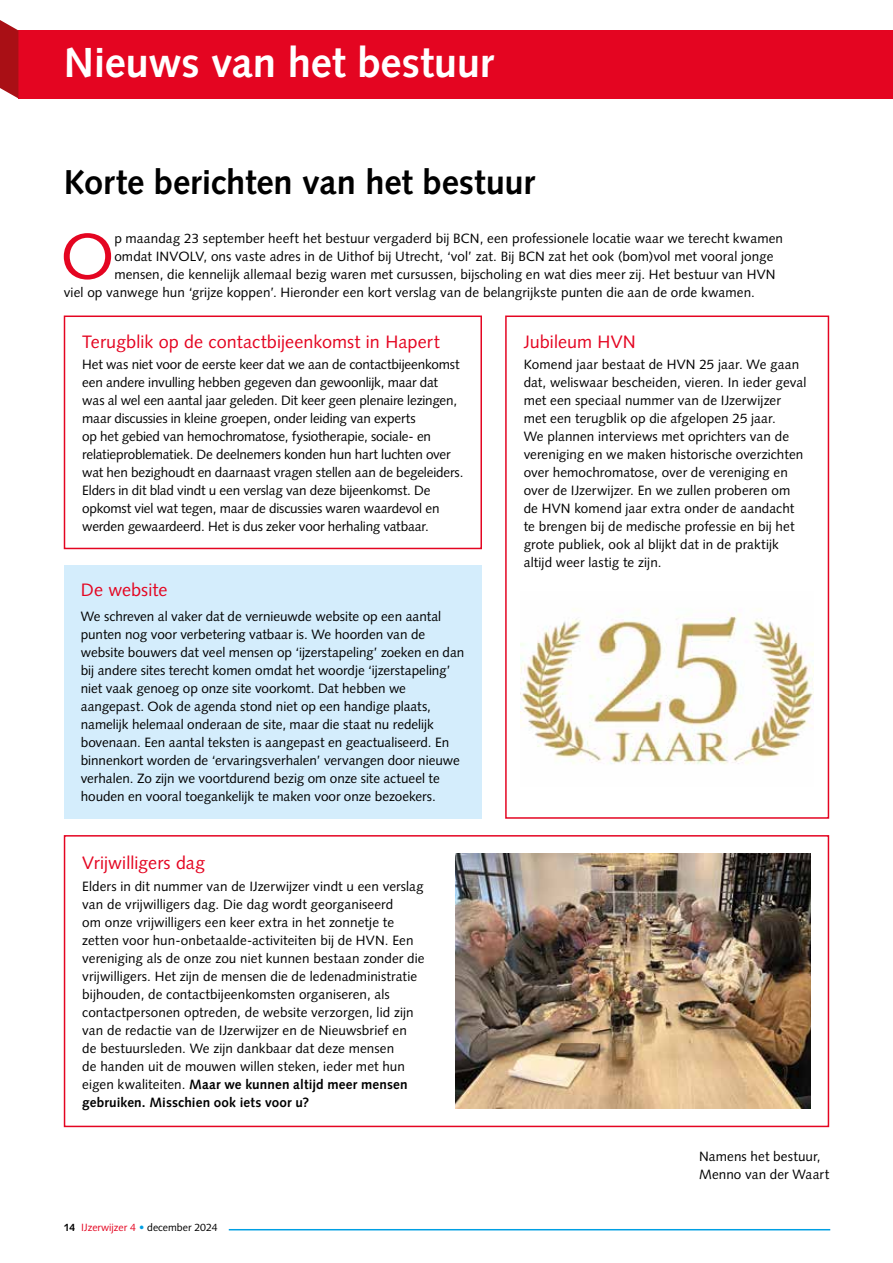
<style>
.page{position:relative;width:893px;height:1263px;background:#fff}
.page>*{position:absolute;margin:0;border:0;box-sizing:border-box;transform-origin:0 0}
.t1{font:64.5px "Syntax LT Std";color:#e40521}
.t2{font:700 42px "Syntax LT Std";letter-spacing:-.005em;color:#fff}
.t3{font:700 34.5px "Syntax LT Std";letter-spacing:-.005em;color:#000}
.t4{font:18px "Syntax LT Std";letter-spacing:.005em;color:#e40521}
.t5{font:13.5px/18px "Syntax LT Std";color:#000}
.t6{font:10.5px "Syntax LT Std";color:#e40521}
.s1{font-weight:700}
.s2{font-weight:700;color:#000}
.s3{color:#009fe3}
.s4{color:#000}
</style>
<div class="page">
<div style="left:18px;top:30px;width:875px;height:68px;background:#e40521"></div>
<svg style="left:0;top:20px;width:18px;height:78px"></svg>
<div style="left:64px;top:566px;width:417px;height:253px;background:#d4edfc"></div>
<div style="left:505px;top:315px;width:324px;height:504px;border:2px solid #e40521"></div>
<div style="left:64px;top:835px;width:765px;height:292px;border:2px solid #e40521"></div>
<img style="left:521px;top:609px;width:293px;height:155px">
<img style="left:455px;top:853px;width:356px;height:256px">
<hr style="left:229px;top:1229px;width:601px;height:1px;background:#009fe3">
<div style="left:64px;top:315px;width:418px;height:234px;border:2px solid #e40521"></div>
<h2 class="t2" style="left:64px;top:38px;width:432px">Nieuws van het bestuur</h2>
<h3 class="t3" style="left:64px;top:163px;width:473px">Korte berichten van het bestuur</h3>
<h1 class="t1" style="left:61px;top:218px;width:55px">O</h1>
<p class="t5" style="left:114px;top:229px;width:670px">p maandag 23 september heeft het bestuur vergaderd bij BCN, een professionele locatie waar we terecht kwamen</p>
<p class="t5" style="left:114px;top:247px;width:661px">omdat INVOLV, ons vaste adres in de Uithof bij Utrecht, ‘vol’ zat. Bij BCN zat het ook (bom)vol met vooral jonge</p>
<p class="t5" style="left:114px;top:265px;width:663px">mensen, die kennelijk allemaal bezig waren met cursussen, bijscholing en wat dies meer zij. Het bestuur van HVN</p>
<p class="t5" style="left:64px;top:283px;width:693px">viel op vanwege hun ‘grijze koppen’. Hieronder een kort verslag van de belangrijkste punten die aan de orde kwamen.</p>
<h3 class="t4" style="left:82px;top:331px;width:359px">Terugblik op de contactbijeenkomst in Hapert</h3>
<p class="t5" style="left:82px;top:355px;width:383px">Het was niet voor de eerste keer dat we aan de contactbijeenkomst een andere invulling hebben gegeven dan gewoonlijk, maar dat was al wel een aantal jaar geleden. Dit keer geen plenaire lezingen, maar discussies in kleine groepen, onder leiding van experts<br>op het gebied van hemochromatose, fysiotherapie, sociale- en relatieproblematiek. De deelnemers konden hun hart luchten over wat hen bezighoudt en daarnaast vragen stellen aan de begeleiders.<br>Elders in dit blad vindt u een verslag van deze bijeenkomst. De opkomst viel wat tegen, maar de discussies waren waardevol en werden gewaardeerd. Het is dus zeker voor herhaling vatbaar.</p>
<h3 class="t4" style="left:524px;top:331px;width:114px">Jubileum HVN</h3>
<p class="t5" style="left:524px;top:355px;width:284px">Komend jaar bestaat de HVN 25 jaar. We gaan dat, weliswaar bescheiden, vieren. In ieder geval met een speciaal nummer van de IJzerwijzer met een terugblik op die afgelopen 25 jaar.<br>We plannen interviews met oprichters van de vereniging en we maken historische overzichten over hemochromatose, over de vereniging en over de IJzerwijzer. En we zullen proberen om de HVN komend jaar extra onder de aandacht te brengen bij de medische professie en bij het grote publiek, ook al blijkt dat in de praktijk altijd weer lastig te zijn.</p>
<h3 class="t4" style="left:81px;top:579px;width:88px">De website</h3>
<p class="t5" style="left:81px;top:607px;width:385px">We schreven al vaker dat de vernieuwde website op een aantal punten nog voor verbetering vatbaar is. We hoorden van de website bouwers dat veel mensen op ‘ijzerstapeling’ zoeken en dan bij andere sites terecht komen omdat het woordje ‘ijzerstapeling’ niet vaak genoeg op onze site voorkomt. Dat hebben we aangepast. Ook de agenda stond niet op een handige plaats, namelijk helemaal onderaan de site, maar die staat nu redelijk bovenaan. Een aantal teksten is aangepast en geactualiseerd. En binnenkort worden de ‘ervaringsverhalen’ vervangen door nieuwe verhalen. Zo zijn we voortdurend bezig om onze site actueel te houden en vooral toegankelijk te maken voor onze bezoekers.</p>
<h3 class="t4" style="left:82px;top:852px;width:124px">Vrijwilligers dag</h3>
<p class="t5" style="left:82px;top:877px;width:344px">Elders in dit nummer van de IJzerwijzer vindt u een verslag van de vrijwilligers dag. Die dag wordt georganiseerd<br>om onze vrijwilligers een keer extra in het zonnetje te zetten voor hun-onbetaalde-activiteiten bij de HVN. Een vereniging als de onze zou niet kunnen bestaan zonder die vrijwilligers. Het zijn de mensen die de ledenadministratie bijhouden, de contactbijeenkomsten organiseren, als contactpersonen optreden, de website verzorgen, lid zijn van de redactie van de IJzerwijzer en de Nieuwsbrief en<br>de bestuursleden. We zijn dankbaar dat deze mensen<br>de handen uit de mouwen willen steken, ieder met hun eigen kwaliteiten. <span class="s1">Maar we kunnen altijd meer mensen gebruiken. Misschien ook iets voor u?</span></p>
<p class="t6" style="left:64px;top:1221px;width:156px"><span class="s2">14</span> IJzerwijzer 4 <span class="s3">•</span> <span class="s4">december 2024</span></p>
<p class="t5" style="left:699px;top:1147px;width:132px">Namens het bestuur,<br>Menno van der Waart</p>
</div>
